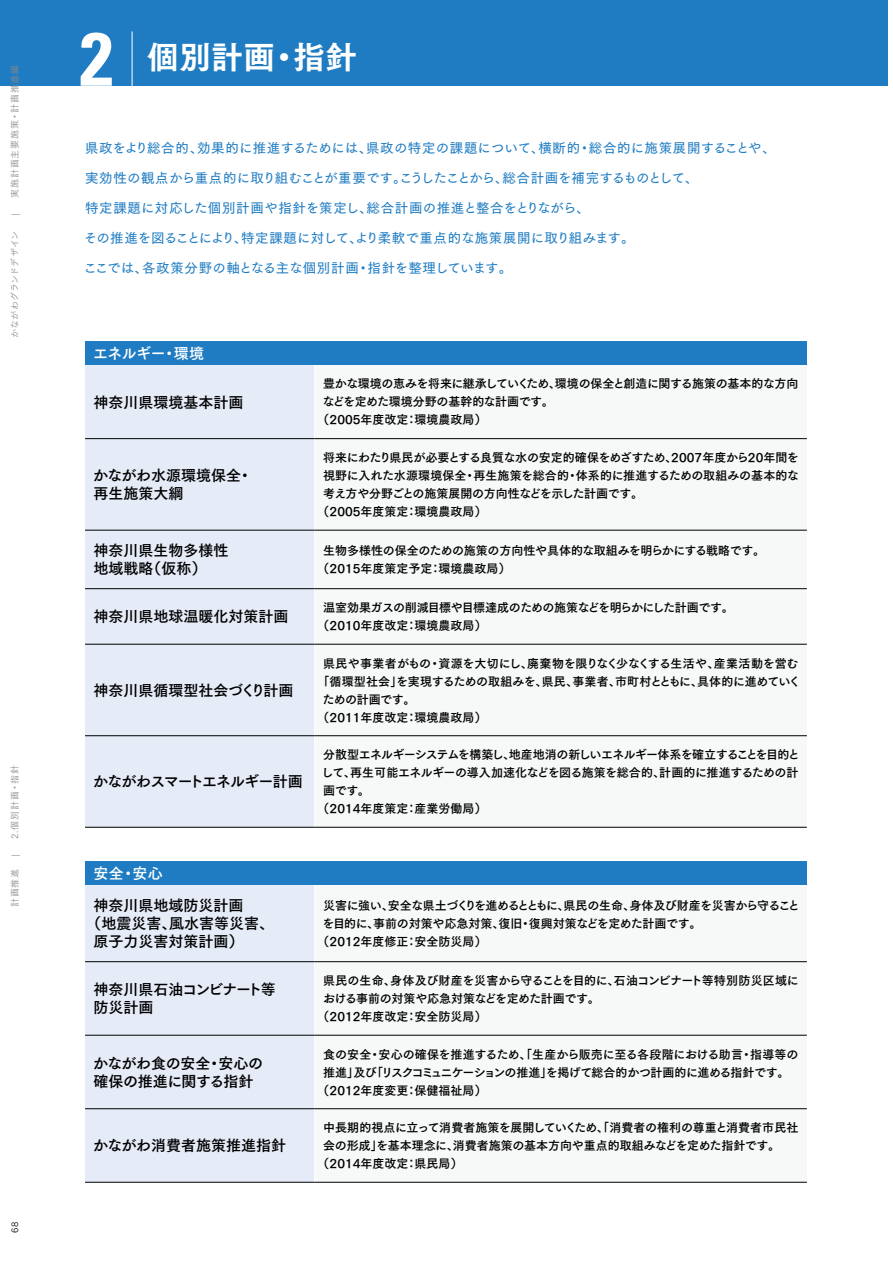
<style>
.page{position:relative;width:893px;height:1263px;background:#fff}
.page>*{position:absolute;margin:0;border:0;box-sizing:border-box;transform-origin:0 0}
.t1{font:700 condensed 75.3px "Univers";color:#fff}
.t2{font:31.5px "Tsuku Go Pro E";letter-spacing:.02em;color:#fff}
.t3{font:15px/18px "Tsuku Go Pro B";color:#000}
.t4{font:15px/18px "Tsuku Go Pro B";letter-spacing:-.02em;color:#000}
.t5{font:15px "Tsuku Go Pro B";letter-spacing:-.055em;color:#000}
.t6{font:15px "Tsuku Go Pro B";letter-spacing:-.03em;color:#fff}
.t7{font:13.5px "Tsuku Go Pro D";letter-spacing:.01em;color:#1f7cc2}
.t8{font:13.5px "Tsuku Go Pro D";letter-spacing:-.01em;color:#1f7cc2}
.t9{font:13.5px "Tsuku Go Pro D";letter-spacing:.03em;color:#1f7cc2}
.t10{font:12px/18px "Tsuku Go Pro B";letter-spacing:-.02em;color:#000}
.t11{font:12px/18px "Tsuku Go Pro B";color:#000}
.t12{font:12px "Tsuku Go Pro B";letter-spacing:-.055em;color:#000}
.t13{font:12px "Tsuku Go Pro B";letter-spacing:-.05em;color:#000}
.t14{font:12px "Tsuku Go Pro B";letter-spacing:.005em;color:#000}
.t15{font:9px "Tsuku Go Pro R";letter-spacing:.1em;color:#898989}
.t16{font:9px "Tsuku Go Pro R";letter-spacing:.01em;color:#898989}
.t17{font:9px "Tsuku Go Pro R";color:#000}
</style>
<div class="page">
<div style="left:0;top:0;width:893px;height:85px;background:#1f7cc2"></div>
<div style="left:85px;top:342px;width:722px;height:23px;background:#1f7cc2"></div>
<div style="left:85px;top:365px;width:229px;height:462px;background:#e5ebf7"></div>
<svg style="left:315px;top:439px;width:492px;height:388px"></svg>
<hr style="left:85px;top:438px;width:230px;height:1px;background:#000">
<hr style="left:315px;top:438px;width:492px;height:1px;background:#000">
<hr style="left:85px;top:530px;width:230px;height:1px;background:#000">
<hr style="left:315px;top:530px;width:492px;height:1px;background:#000">
<hr style="left:85px;top:588px;width:230px;height:1px;background:#000">
<hr style="left:315px;top:588px;width:492px;height:1px;background:#000">
<hr style="left:85px;top:644px;width:230px;height:1px;background:#000">
<hr style="left:315px;top:644px;width:492px;height:1px;background:#000">
<hr style="left:85px;top:735px;width:230px;height:1px;background:#000">
<hr style="left:315px;top:735px;width:492px;height:1px;background:#000">
<hr style="left:85px;top:827px;width:230px;height:1px;background:#000">
<hr style="left:315px;top:827px;width:492px;height:1px;background:#000">
<div style="left:85px;top:862px;width:722px;height:23px;background:#1f7cc2"></div>
<div style="left:85px;top:885px;width:229px;height:297px;background:#e5ebf7"></div>
<svg style="left:315px;top:962px;width:492px;height:220px"></svg>
<hr style="left:85px;top:961px;width:230px;height:1px;background:#000">
<hr style="left:315px;top:961px;width:492px;height:1px;background:#000">
<hr style="left:85px;top:1035px;width:230px;height:1px;background:#000">
<hr style="left:315px;top:1035px;width:492px;height:1px;background:#000">
<hr style="left:85px;top:1108px;width:230px;height:1px;background:#000">
<hr style="left:315px;top:1108px;width:492px;height:1px;background:#000">
<hr style="left:85px;top:1182px;width:230px;height:1px;background:#000">
<hr style="left:315px;top:1182px;width:492px;height:1px;background:#000">
<hr style="left:132px;top:31px;width:1px;height:65px;background:#fff">
<hr style="left:889px;top:0;width:4px;height:1263px;background:#fff">
<p class="t15" style="left:7px;top:198px;width:135px;rotate:-90deg">実施計画主要施策・計画推進編</p>
<p class="t15" style="left:7px;top:216px;width:4px;rotate:-90deg">|</p>
<p class="t16" style="left:7px;top:338px;width:108px;rotate:-90deg">かながわグランドデザイン</p>
<p class="t15" style="left:7px;top:839px;width:75px;rotate:-90deg">2.個別計画・指針</p>
<p class="t15" style="left:7px;top:857px;width:4px;rotate:-90deg">|</p>
<p class="t15" style="left:7px;top:907px;width:40px;rotate:-90deg">計画推進</p>
<p class="t17" style="left:7px;top:1233px;width:13px;rotate:-90deg">68</p>
<h1 class="t1" style="left:80px;top:13px;width:35px">2</h1>
<h2 class="t2" style="left:147px;top:29px;width:211px">個別計画・指針</h2>
<p class="t7" style="left:85px;top:137px;width:692px">県政をより総合的、効果的に推進するためには、県政の特定の課題について、横断的・総合的に施策展開することや、</p>
<p class="t8" style="left:85px;top:167px;width:615px">実効性の観点から重点的に取り組むことが重要です。こうしたことから、総合計画を補完するものとして、</p>
<p class="t9" style="left:85px;top:197px;width:506px">特定課題に対応した個別計画や指針を策定し、総合計画の推進と整合をとりながら、</p>
<p class="t7" style="left:84px;top:227px;width:552px">その推進を図ることにより、特定課題に対して、より柔軟で重点的な施策展開に取り組みます。</p>
<p class="t7" style="left:84px;top:257px;width:430px">ここでは、各政策分野の軸となる主な個別計画・指針を整理しています。</p>
<p class="t6" style="left:93px;top:340px;width:112px">エネルギー・環境</p>
<p class="t3" style="left:94px;top:391px;width:151px">神奈川県環境基本計画</p>
<p class="t3" style="left:93px;top:465px;width:161px">かながわ水源環境保全・再生施策大綱</p>
<p class="t10" style="left:323px;top:373px;width:477px">豊かな環境の恵みを将来に継承していくため、環境の保全と創造に関する施策の基本的な方向</p>
<p class="t10" style="left:322px;top:391px;width:233px">などを定めた環境分野の基幹的な計画です。</p>
<p class="t11" style="left:318px;top:409px;width:170px">（2005年度改定：環境農政局）</p>
<p class="t10" style="left:323px;top:447px;width:477px">将来にわたり県民が必要とする良質な水の安定的確保をめざすため、2007年度から20年間を</p>
<p class="t14" style="left:323px;top:465px;width:477px">視野に入れた水源環境保全・再生施策を総合的・体系的に推進するための取組みの基本的な</p>
<p class="t10" style="left:323px;top:483px;width:321px">考え方や分野ごとの施策展開の方向性などを示した計画です。</p>
<p class="t11" style="left:318px;top:501px;width:170px">（2005年度策定：環境農政局）</p>
<p class="t3" style="left:94px;top:540px;width:136px">神奈川県生物多様性地域戦略（仮称）</p>
<p class="t11" style="left:318px;top:540px;width:449px;text-indent:6px">生物多様性の保全のための施策の方向性や具体的な取組みを明らかにする戦略です。（2015年度策定予定：環境農政局）</p>
<p class="t3" style="left:94px;top:606px;width:196px">神奈川県地球温暖化対策計画</p>
<p class="t10" style="left:318px;top:597px;width:418px;text-indent:6px">温室効果ガスの削減目標や目標達成のための施策などを明らかにした計画です。（2010年度改定：環境農政局）</p>
<p class="t3" style="left:94px;top:679px;width:201px">神奈川県循環型社会づくり計画</p>
<p class="t5" style="left:93px;top:768px;width:211px">かながわスマートエネルギー計画</p>
<p class="t6" style="left:94px;top:860px;width:71px">安全・安心</p>
<p class="t3" style="left:94px;top:895px;width:151px">神奈川県地域防災計画</p>
<p class="t3" style="left:87px;top:913px;width:189px">（地震災害、風水害等災害、</p>
<p class="t3" style="left:94px;top:931px;width:151px">原子力災害対策計画）</p>
<p class="t3" style="left:94px;top:979px;width:184px">神奈川県石油コンビナート等防災計画</p>
<p class="t4" style="left:93px;top:1052px;width:171px">かながわ食の安全・安心の確保の推進に関する指針</p>
<p class="t3" style="left:93px;top:1135px;width:194px">かながわ消費者施策推進指針</p>
<p class="t10" style="left:323px;top:653px;width:477px">県民や事業者がもの・資源を大切にし、廃棄物を限りなく少なくする生活や、産業活動を営む</p>
<p class="t10" style="left:317px;top:671px;width:485px">「循環型社会」を実現するための取組みを、県民、事業者、市町村とともに、具体的に進めていく</p>
<p class="t10" style="left:323px;top:689px;width:94px">ための計画です。</p>
<p class="t11" style="left:318px;top:707px;width:170px">（2011年度改定：環境農政局）</p>
<p class="t12" style="left:323px;top:744px;width:478px">分散型エネルギーシステムを構築し、地産地消の新しいエネルギー体系を確立することを目的と</p>
<p class="t10" style="left:322px;top:762px;width:478px">して、再生可能エネルギーの導入加速化などを図る施策を総合的、計画的に推進するための計</p>
<p class="t10" style="left:323px;top:780px;width:48px">画です。</p>
<p class="t11" style="left:318px;top:798px;width:170px">（2014年度策定：産業労働局）</p>
<p class="t10" style="left:323px;top:895px;width:478px">災害に強い、安全な県土づくりを進めるとともに、県民の生命、身体及び財産を災害から守ること</p>
<p class="t10" style="left:322px;top:913px;width:380px">を目的に、事前の対策や応急対策、復旧・復興対策などを定めた計画です。</p>
<p class="t11" style="left:318px;top:931px;width:170px">（2012年度修正：安全防災局）</p>
<p class="t10" style="left:323px;top:970px;width:477px">県民の生命、身体及び財産を災害から守ることを目的に、石油コンビナート等特別防災区域に</p>
<p class="t10" style="left:323px;top:988px;width:278px">おける事前の対策や応急対策などを定めた計画です。</p>
<p class="t11" style="left:318px;top:1006px;width:170px">（2012年度改定：安全防災局）</p>
<p class="t10" style="left:323px;top:1043px;width:477px">食の安全・安心の確保を推進するため、「生産から販売に至る各段階における助言・指導等の</p>
<p class="t13" style="left:323px;top:1061px;width:468px">推進」及び「リスクコミュニケーションの推進」を掲げて総合的かつ計画的に進める指針です。</p>
<p class="t11" style="left:318px;top:1079px;width:170px">（2012年度変更：保健福祉局）</p>
<p class="t10" style="left:323px;top:1117px;width:477px">中長期的視点に立って消費者施策を展開していくため、「消費者の権利の尊重と消費者市民社</p>
<p class="t10" style="left:323px;top:1135px;width:458px">会の形成」を基本理念に、消費者施策の基本方向や重点的取組みなどを定めた指針です。</p>
<p class="t11" style="left:318px;top:1153px;width:146px">（2014年度改定：県民局）</p>
</div>
